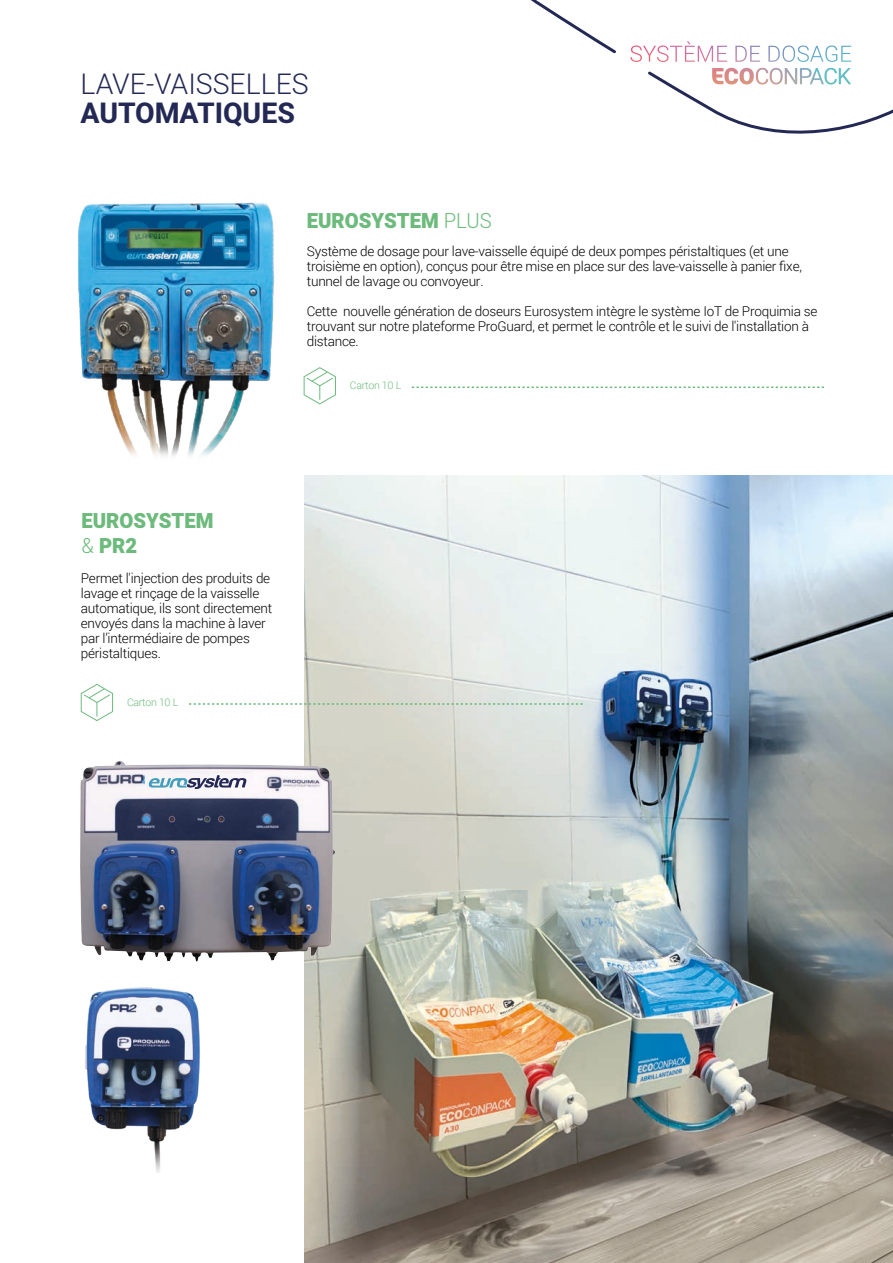
<style>
.page{position:relative;width:893px;height:1263px;background:#fff}
.page>*{position:absolute;margin:0;border:0;box-sizing:border-box;transform-origin:0 0}
.t1{font:300 28.35px "Heebo";color:#232954}
.t2{font:700 28.35px "Heebo";color:#232954}
.t3{font:900 20.85px/25px "Heebo";color:#6dbb7c}
.t4{font:300 13.5px/15px "Roboto";letter-spacing:-.015em;color:#020203}
.t5{font:300 10.5px "Roboto";letter-spacing:-.025em;color:#6dbb7c}
.s1{font-weight:300}
</style>
<div class="page">
<img style="left:305px;top:476px;width:588px;height:787px">
<img style="left:85px;top:987px;width:115px;height:186px">
<img style="left:80px;top:761px;width:256px;height:200px">
<img style="left:145px;top:771px;width:108px;height:16px">
<svg style="left:149px;top:775px;width:98px;height:14px"></svg>
<svg style="left:189px;top:703px;width:394px;height:2px"></svg>
<svg style="left:80px;top:684px;width:34px;height:37px"></svg>
<svg style="left:412px;top:386px;width:412px;height:2px"></svg>
<svg style="left:313px;top:367px;width:23px;height:38px"></svg>
<img style="left:78px;top:202px;width:235px;height:254px">
<svg style="left:658px;top:41px;width:179px;height:21px"></svg>
<svg style="left:531px;top:0;width:85px;height:54px"></svg>
<svg style="left:648px;top:69px;width:245px;height:65px"></svg>
<h1 class="t1" style="left:80px;top:65px;width:230px">LAVE-VAISSELLES</h1>
<h1 class="t2" style="left:80px;top:93px;width:216px">AUTOMATIQUES</h1>
<h2 class="t3" style="left:307px;top:209px;width:186px">EUROSYSTEM <span class="s1">PLUS</span></h2>
<p class="t4" style="left:307px;top:243px;width:497px">Système de dosage pour lave-vaisselle équipé de deux pompes péristaltiques (et une troisième en option), conçus pour être mise en place sur des lave-vaisselle à panier fixe, tunnel de lavage ou convoyeur.</p>
<p class="t4" style="left:307px;top:303px;width:512px">Cette nouvelle génération de doseurs Eurosystem intègre le système IoT de Proquimia se trouvant sur notre plateforme ProGuard, et permet le contrôle et le suivi de l'installation à distance.</p>
<h2 class="t3" style="left:82px;top:509px;width:133px">EUROSYSTEM <span class="s1">&amp;</span> PR2</h2>
<p class="t4" style="left:81px;top:570px;width:193px">Permet l'injection des produits de lavage et rinçage de la vaisselle automatique, ils sont directement envoyés dans la machine à laver par l’intermédiaire de pompes péristaltiques.</p>
<p class="t5" style="left:127px;top:695px;width:53px">Carton 10 L</p>
<p class="t5" style="left:350px;top:378px;width:53px">Carton 10 L</p>
</div>
